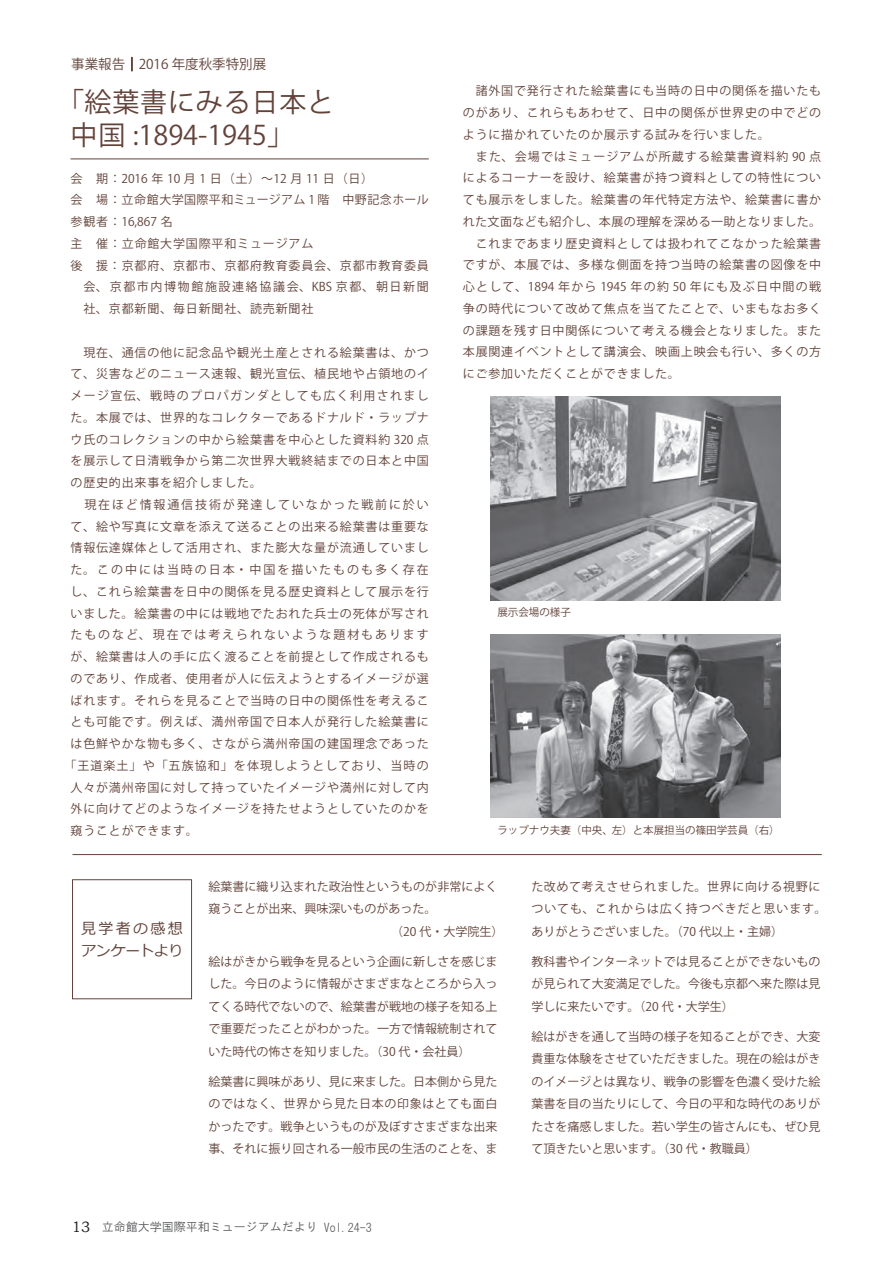
<style>
.page{position:relative;width:893px;height:1263px;background:#fff}
.page>*{position:absolute;margin:0;border:0;box-sizing:border-box;transform-origin:0 0}
.t1{font:27px/32.5px "Koz Go Pro";letter-spacing:.03em;color:#624239}
.t2{font:15px/22.5px "Meiryo";letter-spacing:-.005em;color:#624239}
.t3{font:13.5px "Koz Go Pro";color:#624239}
.t4{font:12px/22.5px "Koz Go Pro";letter-spacing:.07em;color:#624239;text-align:justify}
.t5{font:12px "Koz Go Pro";letter-spacing:.16em;color:#624239}
.t6{font:12px "Koz Go Pro";color:#624239}
.t7{font:12px "Koz Go Pro";letter-spacing:.03em;color:#624239}
.t8{font:12px "HG Gothic M";color:#57585a}
.t9{font:12px "Koz Go Pro";letter-spacing:.09em;color:#624239}
.t10{font:12px "Koz Go Pro";letter-spacing:.135em;color:#624239}
.t11{font:12px "Koz Go Pro";letter-spacing:.11em;color:#624239}
.t12{font:12px "Koz Go Pro";letter-spacing:.155em;color:#624239}
.t13{font:12px "Koz Go Pro";letter-spacing:.005em;color:#624239}
.t14{font:10.5px "Koz Go Pro";color:#624239}
.s1{font-family:"Bookman Old Style";font-size:15px;color:#231f20}
</style>
<div class="page">
<hr style="left:71px;top:159px;width:358px;height:1px;background:#624239">
<svg style="left:132px;top:57px;width:1px;height:14px"></svg>
<img style="left:491px;top:397px;width:290px;height:203px">
<img style="left:491px;top:634px;width:290px;height:184px">
<hr style="left:72px;top:854px;width:750px;height:1px;background:#624239">
<div style="left:72px;top:879px;width:120px;height:120px;border:1px solid #624239"></div>
<p class="t3" style="left:71px;top:56px;width:197px">事業報告︱2016 年度秋季特別展</p>
<h1 class="t1" style="left:71px;top:87px;width:265px;text-indent:-14px">「絵葉書にみる日本と中国 :1894-1945」</h1>
<p class="t6" style="left:71px;top:170px;width:304px">会　期：2016 年 10 月 1 日（土）～12 月 11 日（日）</p>
<p class="t7" style="left:71px;top:192px;width:360px">会　場：立命館大学国際平和ミュージアム 1 階　中野記念ホール</p>
<p class="t4" style="left:71px;top:211px;width:104px">参観者：16,867 名</p>
<p class="t4" style="left:71px;top:232px;width:244px">主　催：立命館大学国際平和ミュージアム</p>
<p class="t4" style="left:71px;top:254px;width:360px">後　援：京都府、京都市、京都府教育委員会、京都市教育委員</p>
<p class="t10" style="left:83px;top:279px;width:347px">会、京都市内博物館施設連絡協議会、KBS 京都、朝日新聞</p>
<p class="t4" style="left:83px;top:298px;width:232px">社、京都新聞、毎日新聞社、読売新聞社</p>
<p class="t4" style="left:71px;top:341px;width:360px">　現在、通信の他に記念品や観光土産とされる絵葉書は、かつ</p>
<p class="t4" style="left:71px;top:363px;width:360px">て、災害などのニュース速報、観光宣伝、植民地や占領地のイ</p>
<p class="t11" style="left:71px;top:388px;width:360px">メージ宣伝、戦時のプロパガンダとしても広く利用されまし</p>
<p class="t4" style="left:71px;top:406px;width:360px">た。本展では、世界的なコレクターであるドナルド・ラップナ</p>
<p class="t4" style="left:71px;top:428px;width:360px">ウ氏のコレクションの中から絵葉書を中心とした資料約 320 点</p>
<p class="t4" style="left:71px;top:450px;width:360px">を展示して日清戦争から第二次世界大戦終結までの日本と中国</p>
<p class="t4" style="left:71px;top:472px;width:193px">の歴史的出来事を紹介しました。</p>
<p class="t12" style="left:71px;top:497px;width:360px">　現在ほど情報通信技術が発達していなかった戦前に於い</p>
<p class="t4" style="left:71px;top:515px;width:360px">て、絵や写真に文章を添えて送ることの出来る絵葉書は重要な</p>
<p class="t4" style="left:71px;top:537px;width:360px">情報伝達媒体として活用され、また膨大な量が流通していまし</p>
<p class="t5" style="left:71px;top:562px;width:360px">た。この中には当時の日本・中国を描いたものも多く存在</p>
<p class="t4" style="left:71px;top:580px;width:360px">し、これら絵葉書を日中の関係を見る歴史資料として展示を行</p>
<p class="t4" style="left:71px;top:602px;width:360px">いました。絵葉書の中には戦地でたおれた兵士の死体が写され</p>
<p class="t5" style="left:71px;top:627px;width:360px">たものなど、現在では考えられないような題材もあります</p>
<p class="t4" style="left:71px;top:646px;width:360px">が、絵葉書は人の手に広く渡ることを前提として作成されるも</p>
<p class="t4" style="left:71px;top:667px;width:360px">のであり、作成者、使用者が人に伝えようとするイメージが選</p>
<p class="t4" style="left:71px;top:689px;width:360px">ばれます。それらを見ることで当時の日中の関係性を考えるこ</p>
<p class="t4" style="left:71px;top:711px;width:360px">とも可能です。例えば、満州帝国で日本人が発行した絵葉書に</p>
<p class="t4" style="left:71px;top:733px;width:360px">は色鮮やかな物も多く、さながら満州帝国の建国理念であった</p>
<p class="t9" style="left:65px;top:758px;width:366px">「王道楽土」や「五族協和」を体現しようとしており、当時の</p>
<p class="t4" style="left:71px;top:776px;width:360px">人々が満州帝国に対して持っていたイメージや満州に対して内</p>
<p class="t4" style="left:71px;top:798px;width:360px">外に向けてどのようなイメージを持たせようとしていたのかを</p>
<p class="t4" style="left:71px;top:820px;width:129px">窺うことができます。</p>
<p class="t4" style="left:463px;top:80px;width:360px;line-height:21.8px;text-align:left">　諸外国で発行された絵葉書にも当時の日中の関係を描いたものがあり、これらもあわせて、日中の関係が世界史の中でどのように描かれていたのか展示する試みを行いました。<br>　また、会場ではミュージアムが所蔵する絵葉書資料約 90 点によるコーナーを設け、絵葉書が持つ資料としての特性についても展示をしました。絵葉書の年代特定方法や、絵葉書に書かれた文面なども紹介し、本展の理解を深める一助となりました。　これまであまり歴史資料としては扱われてこなかった絵葉書ですが、本展では、多様な側面を持つ当時の絵葉書の図像を中心として、1894 年から 1945 年の約 50 年にも及ぶ日中間の戦争の時代について改めて焦点を当てたことで、いまもなお多くの課題を残す日中関係について考える機会となりました。また本展関連イベントとして講演会、映画上映会も行い、多くの方にご参加いただくことができました。</p>
<p class="t14" style="left:497px;top:605px;width:75px">展示会場の様子</p>
<p class="t14" style="left:497px;top:823px;width:284px">ラップナウ夫妻（中央、左）と本展担当の篠田学芸員（右）</p>
<p class="t2" style="left:81px;top:918px;width:104px">見学者の感想アンケートより</p>
<p class="t13" style="left:208px;top:878px;width:291px">絵葉書に織り込まれた政治性というものが非常によく</p>
<p class="t6" style="left:208px;top:901px;width:229px">窺うことが出来、興味深いものがあった。</p>
<p class="t4" style="left:391px;top:920px;width:114px">（20 代・大学院生）</p>
<p class="t4" style="left:208px;top:950px;width:291px">絵はがきから戦争を見るという企画に新しさを感じました。今日のように情報がさまざまなところから入ってくる時代でないので、絵葉書が戦地の様子を知る上で重要だったことがわかった。一方で情報統制されていた時代の怖さを知りました。（30 代・会社員）</p>
<p class="t4" style="left:208px;top:1070px;width:291px">絵葉書に興味があり、見に来ました。日本側から見たのではなく、世界から見た日本の印象はとても面白かったです。戦争というものが及ぼすさまざまな出来事、それに振り回される一般市民の生活のことを、ま</p>
<p class="t8" style="left:72px;top:1221px;width:301px"><span class="s1">13</span> 立命館大学国際平和ミュージアムだより Vol.24-3</p>
<p class="t4" style="left:531px;top:875px;width:296px;text-align:left">た改めて考えさせられました。世界に向ける視野についても、これからは広く持つべきだと思います。ありがとうございました。（70 代以上・主婦）</p>
<p class="t4" style="left:531px;top:950px;width:291px">教科書やインターネットでは見ることができないものが見られて大変満足でした。今後も京都へ来た際は見学しに来たいです。（20 代・大学生）</p>
<p class="t4" style="left:531px;top:1025px;width:291px">絵はがきを通して当時の様子を知ることができ、大変貴重な体験をさせていただきました。現在の絵はがきのイメージとは異なり、戦争の影響を色濃く受けた絵葉書を目の当たりにして、今日の平和な時代のありがたさを痛感しました。若い学生の皆さんにも、ぜひ見て頂きたいと思います。（30 代・教職員）</p>
</div>
